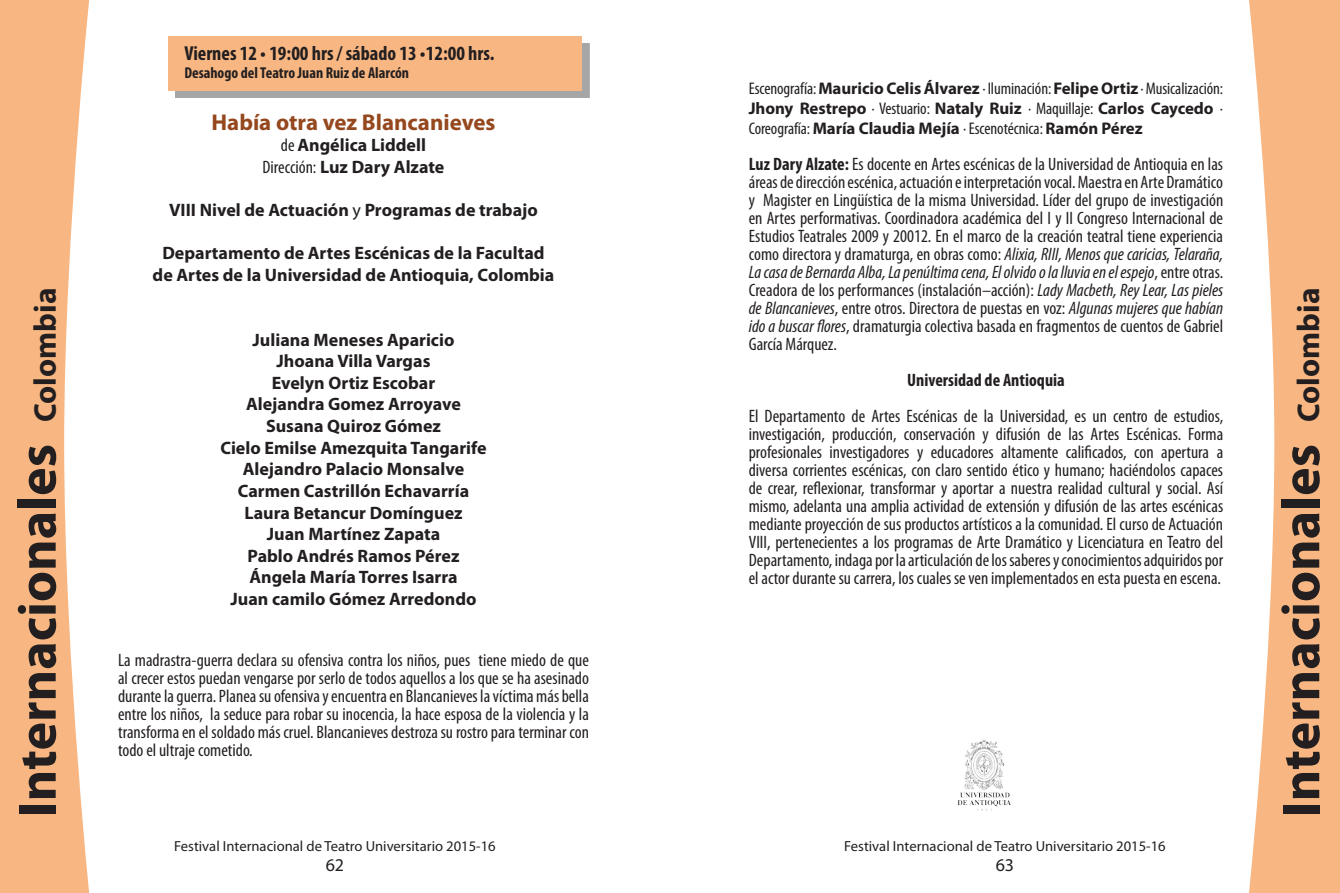
<style>
.page{position:relative;width:1340px;height:893px;background:#fff}
.page>*{position:absolute;margin:0;border:0;box-sizing:border-box;transform-origin:0 0}
.t1{font:700 54px "Myriad Pro";color:#231f20}
.t2{font:700 22.95px "Myriad Pro";color:#95471e}
.t3{font:700 condensed 20.25px "Myriad Pro";color:#231f20}
.t4{font:condensed 18px/18px "Myriad Pro";color:#231f20;text-align:justify}
.t5{font:700 18px/21.6px "Myriad Pro";color:#231f20;text-align:center}
.t6{font:700 condensed 18px "Myriad Pro";color:#231f20}
.t7{font:18px "Myriad Pro";color:#231f20}
.t8{font:700 16.88px/20.2px "Myriad Pro";letter-spacing:-.005em;color:#231f20;text-align:justify}
.t9{font:700 condensed 15.75px "Myriad Pro";color:#231f20}
.t10{font:14.62px "Myriad Pro";color:#231f20}
.s1{font-size:31.5px}
.s2{font-weight:400;font-stretch:condensed}
.s3{font-weight:400}
.s4{font-weight:700}
.s5{font-style:italic}
</style>
<div class="page">
<svg style="left:0;top:0;width:90px;height:893px;background:#f8c093"></svg>
<div style="left:175px;top:43px;width:414px;height:55px;background:#a7a6a6"></div>
<div style="left:168px;top:36px;width:414px;height:55px;background:#f8b782"></div>
<svg style="left:1249px;top:0;width:90px;height:893px;fill:#f8b782"></svg>
<img style="left:958px;top:739px;width:53px;height:72px">
<h1 class="t1" style="left:2px;top:817px;width:531px;rotate:-90deg">Internacionales <span class="s1">Colombia</span></h1>
<p class="t3" style="left:184px;top:40px;width:312px">Viernes 12 • 19:00 hrs / sábado 13 •12:00 hrs.</p>
<p class="t9" style="left:184px;top:63px;width:226px">Desahogo del Teatro Juan Ruiz de Alarcón</p>
<p class="t2" style="left:211px;top:107px;width:285px">Había otra vez Blancanieves</p>
<p class="t5" style="left:262px;top:134px;width:183px"><span class="s2">de</span> Angélica Liddell<br><span class="s2">Dirección:</span> Luz Dary Alzate</p>
<p class="t5" style="left:169px;top:199px;width:370px">VIII Nivel de Actuación <span class="s3">y</span> Programas de trabajo</p>
<p class="t5" style="left:153px;top:242px;width:403px">Departamento de Artes Escénicas de la Facultad de Artes de la Universidad de Antioquia, Colombia</p>
<p class="t5" style="left:220px;top:328px;width:268px">Juliana Meneses Aparicio<br>Jhoana Villa Vargas<br>Evelyn Ortiz Escobar<br>Alejandra Gomez Arroyave<br>Susana Quiroz Gómez<br>Cielo Emilse Amezquita Tangarife<br>Alejandro Palacio Monsalve<br>Carmen Castrillón Echavarría<br>Laura Betancur Domínguez<br>Juan Martínez Zapata<br>Pablo Andrés Ramos Pérez<br>Ángela María Torres Isarra<br>Juan camilo Gómez Arredondo</p>
<p class="t4" style="left:118px;top:651px;width:472px">La madrastra-guerra declara su ofensiva contra los niños, pues tiene miedo de que al crecer estos puedan vengarse por serlo de todos aquellos a los que se ha asesinado durante la guerra. Planea su ofensiva y encuentra en Blancanieves la víctima más bella entre los niños, la seduce para robar su inocencia, la hace esposa de la violencia y la transforma en el soldado más cruel. Blancanieves destroza su rostro para terminar con todo el ultraje cometido.</p>
<p class="t8" style="left:748px;top:77px;width:476px"><span class="s2">Escenografía:</span> Mauricio Celis Álvarez <span class="s2">· Iluminación:</span> Felipe Ortiz <span class="s2">· Musicalización:<br></span>Jhony Restrepo <span class="s2">· Vestuario:</span> Nataly Ruiz <span class="s2">· Maquillaje:</span> Carlos Caycedo <span class="s2">· Coreografía:</span> María Claudia Mejía <span class="s2">· Escenotécnica:</span> Ramón Pérez</p>
<p class="t4" style="left:748px;top:155px;width:476px"><span class="s4">Luz Dary Alzate:</span> Es docente en Artes escénicas de la Universidad de Antioquia en las áreas de dirección escénica, actuación e interpretación vocal. Maestra en Arte Dramático y Magister en Lingüística de la misma Universidad. Líder del grupo de investigación en Artes performativas. Coordinadora académica del I y II Congreso Internacional de Estudios Teatrales 2009 y 20012. En el marco de la creación teatral tiene experiencia como directora y dramaturga, en obras como: <span class="s5">Alixia, RIII, Menos que caricias, Telaraña, La casa de Bernarda Alba, La penúltima cena, El olvido o la lluvia en el espejo</span>, entre otras.<br>Creadora de los performances (instalación–acción): <span class="s5">Lady Macbeth, Rey Lear, Las pieles de Blancanieves</span>, entre otros. Directora de puestas en voz: <span class="s5">Algunas mujeres que habían ido a buscar flores</span>, dramaturgia colectiva basada en fragmentos de cuentos de Gabriel García Márquez.</p>
<p class="t6" style="left:907px;top:369px;width:159px">Universidad de Antioquia</p>
<p class="t4" style="left:748px;top:407px;width:476px">El Departamento de Artes Escénicas de la Universidad, es un centro de estudios, investigación, producción, conservación y difusión de las Artes Escénicas. Forma profesionales investigadores y educadores altamente calificados, con apertura a diversa corrientes escénicas, con claro sentido ético y humano; haciéndolos capaces de crear, reflexionar, transformar y aportar a nuestra realidad cultural y social. Así mismo, adelanta una amplia actividad de extensión y difusión de las artes escénicas mediante proyección de sus productos artísticos a la comunidad. El curso de Actuación VIII, pertenecientes a los programas de Arte Dramático y Licenciatura en Teatro del Departamento, indaga por la articulación de los saberes y conocimientos adquiridos por el actor durante su carrera, los cuales se ven implementados en esta puesta en escena.</p>
<p class="t10" style="left:174px;top:837px;width:323px">Festival Internacional de Teatro Universitario 2015-16</p>
<p class="t10" style="left:844px;top:837px;width:323px">Festival Internacional de Teatro Universitario 2015-16</p>
<p class="t7" style="left:326px;top:853px;width:20px">62</p>
<p class="t7" style="left:995px;top:853px;width:20px">63</p>
<h1 class="t1" style="left:1265px;top:817px;width:531px;rotate:-90deg">Internacionales <span class="s1">Colombia</span></h1>
</div>
